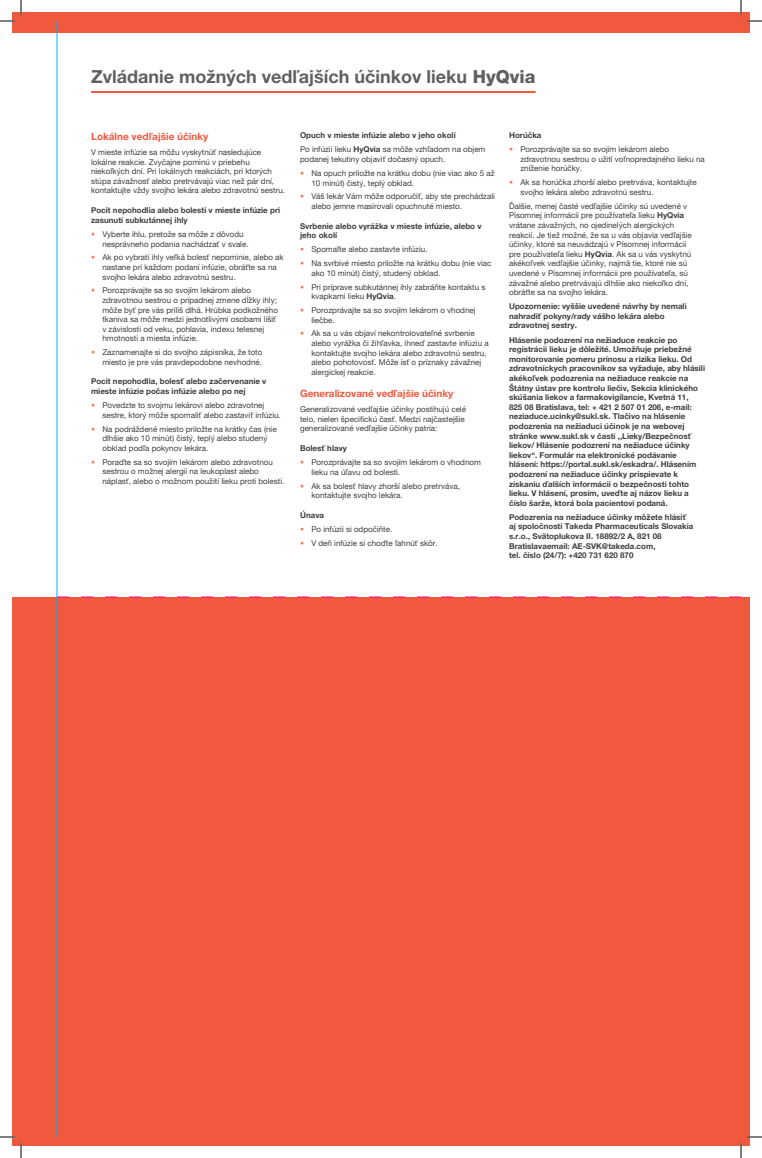
<style>
.page{position:relative;width:762px;height:1158px;background:#fff}
.page>*{position:absolute;margin:0;border:0;box-sizing:border-box;transform-origin:0 0}
.t1{font:18px "Helvetica Neue LT 75 Bd";color:#606063}
.t2{font:10px "Helvetica Neue LT 75 Bd";color:#f0593e}
.t3{font:8px/9.6px "Helvetica Neue LT 55 Rm";color:#3e3e3f}
.t4{font:8px/9.6px "Helvetica Neue LT 75 Bd";color:#3e3e3f}
.s1{font-family:"Helvetica Neue LT 85 Hv"}
.s2{color:#f37c5d}
.s3{font-family:"Helvetica Neue LT 75 Bd"}
</style>
<div class="page">
<div style="left:12px;top:597px;width:738px;height:549px;background:#f0593e"></div>
<div style="left:12px;top:12px;width:738px;height:21px;background:#f0593e"></div>
<hr style="left:91px;top:91px;width:445px;height:2px;background:#f0593e">
<svg style="left:58px;top:596px;width:683px;height:2px"></svg>
<hr style="left:56px;top:21px;width:2px;height:1116px;background:#00aeef">
<svg style="left:0;top:0;width:22px;height:22px"></svg>
<svg style="left:0;top:1136px;width:22px;height:22px"></svg>
<svg style="left:740px;top:0;width:22px;height:22px"></svg>
<svg style="left:740px;top:1136px;width:22px;height:22px"></svg>
<h1 class="t1" style="left:91px;top:65px;width:446px">Zvládanie možných vedľajších účinkov lieku <span class="s1">HyQvia</span></h1>
<p class="t2" style="left:91px;top:130px;width:119px">Lokálne vedľajšie účinky</p>
<p class="t3" style="left:91px;top:147px;width:195px">V mieste infúzie sa môžu vyskytnúť nasledujúce lokálne reakcie. Zvyčajne pominú v priebehu niekoľkých dní. Pri lokálnych reakciách, pri ktorých stúpa závažnosť alebo pretrvávajú viac než pár dní, kontaktujte vždy svojho lekára alebo zdravotnú sestru.</p>
<p class="t4" style="left:91px;top:205px;width:191px">Pocit nepohodlia alebo bolesti v mieste infúzie pri zasunutí subkutánnej ihly</p>
<p class="t3" style="left:102px;top:229px;width:148px;text-indent:-11px"><span class="s2">•</span> Vyberte ihlu, pretože sa môže z dôvodu nesprávneho podania nachádzať v svale.</p>
<p class="t3" style="left:102px;top:253px;width:183px;text-indent:-11px"><span class="s2">•</span> Ak po vybratí ihly veľká bolesť nepominie, alebo ak nastane pri každom podaní infúzie, obráťte sa na svojho lekára alebo zdravotnú sestru.</p>
<p class="t3" style="left:102px;top:286px;width:177px;text-indent:-11px"><span class="s2">•</span> Porozprávajte sa so svojím lekárom alebo zdravotnou sestrou o prípadnej zmene dĺžky ihly; môže byť pre vás príliš dlhá. Hrúbka podkožného tkaniva sa môže medzi jednotlivými osobami líšiť v závislosti od veku, pohlavia, indexu telesnej hmotnosti a miesta infúzie.</p>
<p class="t3" style="left:91px;top:347px;width:173px;text-align:right"><span class="s2">•</span> Zaznamenajte si do svojho zápisníka, že toto miesto je pre vás pravdepodobne nevhodné.</p>
<p class="t4" style="left:91px;top:377px;width:177px">Pocit nepohodlia, bolesť alebo začervenanie v mieste infúzie počas infúzie alebo po nej</p>
<p class="t3" style="left:102px;top:400px;width:180px;text-indent:-11px"><span class="s2">•</span> Povedzte to svojmu lekárovi alebo zdravotnej sestre, ktorý môže spomaliť alebo zastaviť infúziu.</p>
<p class="t3" style="left:102px;top:424px;width:176px;text-indent:-11px"><span class="s2">•</span> Na podráždené miesto priložte na krátky čas (nie dlhšie ako 10 minút) čistý, teplý alebo studený obklad podľa pokynov lekára.</p>
<p class="t3" style="left:102px;top:457px;width:184px;text-indent:-11px"><span class="s2">•</span> Poraďte sa so svojím lekárom alebo zdravotnou sestrou o možnej alergii na leukoplast alebo náplasť, alebo o možnom použití lieku proti bolesti.</p>
<p class="t4" style="left:300px;top:130px;width:157px">Opuch v mieste infúzie alebo v jeho okolí</p>
<p class="t3" style="left:300px;top:144px;width:187px">Po infúzii lieku <span class="s3">HyQvia</span> sa môže vzhľadom na objem podanej tekutiny objaviť dočasný opuch.</p>
<p class="t3" style="left:311px;top:168px;width:185px;text-indent:-11px"><span class="s2">•</span> Na opuch priložte na krátku dobu (nie viac ako 5 až<br>10 minút) čistý, teplý obklad.</p>
<p class="t3" style="left:311px;top:192px;width:185px;text-indent:-11px"><span class="s2">•</span> Váš lekár Vám môže odporučiť, aby ste prechádzali alebo jemne masírovali opuchnuté miesto.</p>
<p class="t4" style="left:300px;top:221px;width:183px">Svrbenie alebo vyrážka v mieste infúzie, alebo v jeho okolí</p>
<p class="t3" style="left:300px;top:244px;width:129px"><span class="s2">•</span> Spomaľte alebo zastavte infúziu.</p>
<p class="t3" style="left:311px;top:258px;width:182px;text-indent:-11px"><span class="s2">•</span> Na svrbivé miesto priložte na krátku dobu (nie viac ako 10 minút) čistý, studený obklad.</p>
<p class="t3" style="left:311px;top:282px;width:175px;text-indent:-11px"><span class="s2">•</span> Pri príprave subkutánnej ihly zabráňte kontaktu s kvapkami lieku <span class="s3">HyQvia</span>.</p>
<p class="t3" style="left:311px;top:305px;width:166px;text-indent:-11px"><span class="s2">•</span> Porozprávajte sa so svojím lekárom o vhodnej liečbe.</p>
<p class="t3" style="left:311px;top:329px;width:179px;text-indent:-11px"><span class="s2">•</span> Ak sa u vás objaví nekontrolovateľné svrbenie alebo vyrážka či žihľavka, ihneď zastavte infúziu a kontaktujte svojho lekára alebo zdravotnú sestru, alebo pohotovosť. Môže ísť o príznaky závažnej alergickej reakcie.</p>
<p class="t2" style="left:300px;top:387px;width:155px">Generalizované vedľajšie účinky</p>
<p class="t3" style="left:300px;top:404px;width:167px">Generalizované vedľajšie účinky postihujú celé telo, nielen špecifickú časť. Medzi najčastejšie generalizované vedľajšie účinky patria:</p>
<p class="t4" style="left:300px;top:443px;width:48px">Bolesť hlavy</p>
<p class="t3" style="left:311px;top:457px;width:171px;text-indent:-11px"><span class="s2">•</span> Porozprávajte sa so svojím lekárom o vhodnom lieku na úľavu od bolesti.</p>
<p class="t3" style="left:311px;top:481px;width:150px;text-indent:-11px"><span class="s2">•</span> Ak sa bolesť hlavy zhorší alebo pretrváva, kontaktujte svojho lekára.</p>
<p class="t4" style="left:300px;top:510px;width:26px">Únava</p>
<p class="t3" style="left:300px;top:524px;width:94px"><span class="s2">•</span> Po infúzii si odpočiňte.</p>
<p class="t3" style="left:300px;top:538px;width:139px"><span class="s2">•</span> V deň infúzie si choďte ľahnúť skôr.</p>
<p class="t4" style="left:509px;top:130px;width:34px">Horúčka</p>
<p class="t3" style="left:520px;top:144px;width:186px;text-indent:-11px"><span class="s2">•</span> Porozprávajte sa so svojím lekárom alebo zdravotnou sestrou o užití voľnopredajného lieku na zníženie horúčky.</p>
<p class="t3" style="left:520px;top:178px;width:178px;text-indent:-11px"><span class="s2">•</span> Ak sa horúčka zhorší alebo pretrváva, kontaktujte svojho lekára alebo zdravotnú sestru.</p>
<p class="t3" style="left:509px;top:201px;width:184px">Ďalšie, menej časté vedľajšie účinky sú uvedené v Písomnej informácii pre používateľa lieku <span class="s3">HyQvia </span>vrátane závažných, no ojedinelých alergických reakcií. Je tiež možné, že sa u vás objavia vedľajšie účinky, ktoré sa neuvádzajú v Písomnej informácii pre používateľa lieku <span class="s3">HyQvia</span>. Ak sa u vás vyskytnú akékoľvek vedľajšie účinky, najmä tie, ktoré nie sú uvedené v Písomnej informácii pre používateľa, sú závažné alebo pretrvávajú dlhšie ako niekoľko dní, obráťte sa na svojho lekára.</p>
<p class="t4" style="left:509px;top:301px;width:179px">Upozornenie: vyššie uvedené návrhy by nemali nahradiť pokyny/rady vášho lekára alebo zdravotnej sestry.</p>
<p class="t4" style="left:509px;top:335px;width:198px">Hlásenie podozrení na nežiaduce reakcie po registrácii lieku je dôležité. Umožňuje priebežné monitorovanie pomeru prínosu a rizika lieku. Od zdravotníckych pracovníkov sa vyžaduje, aby hlásili akékoľvek podozrenia na nežiaduce reakcie na Štátny ústav pre kontrolu liečiv, Sekcia klinického skúšania liekov a farmakovigilancie, Kvetná 11,<br>825 08 Bratislava, tel: + 421 2 507 01 206, e-mail: neziaduce.ucinky@sukl.sk. Tlačivo na hlásenie podozrenia na nežiaduci účinok je na webovej stránke www.sukl.sk v časti ,,Lieky/Bezpečnosť liekov/ Hlásenie podozrení na nežiaduce účinky liekov“. Formulár na elektronické podávanie hlásení: https://portal.sukl.sk/eskadra/. Hlásením podozrení na nežiaduce účinky prispievate k získaniu ďalších informácií o bezpečnosti tohto lieku. V hlásení, prosím, uveďte aj názov lieku a číslo šarže, ktorá bola pacientovi podaná.</p>
<p class="t4" style="left:509px;top:512px;width:186px">Podozrenia na nežiaduce účinky môžete hlásiť aj spoločnosti Takeda Pharmaceuticals Slovakia s.r.o., Svätoplukova II. 18892/2 A, 821 08<br>Bratislavaemail: AE-SVK@takeda.com,<br>tel. číslo (24/7): +420 731 620 870</p>
</div>
